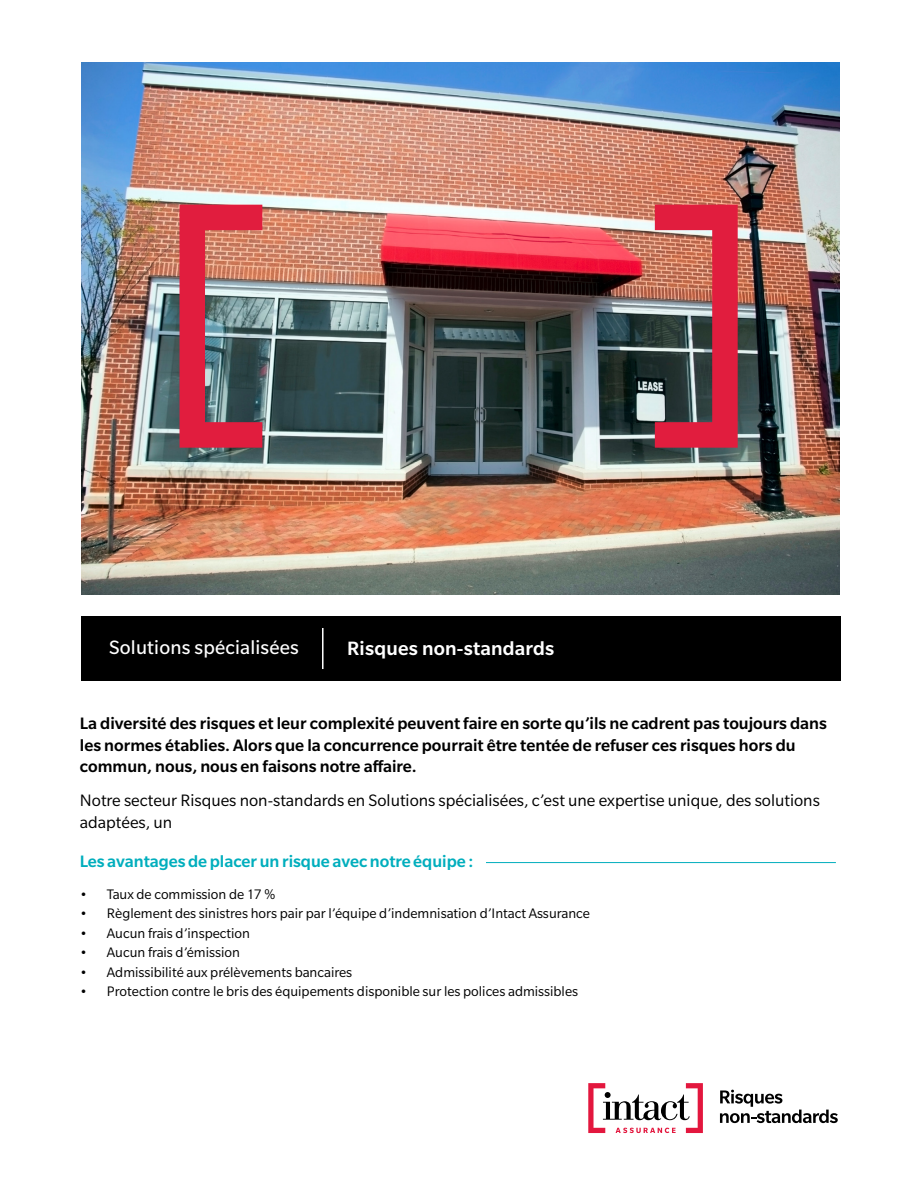
<style>
.page{position:relative;width:918px;height:1188px;background:#fff}
.page>*{position:absolute;margin:0;border:0;box-sizing:border-box;transform-origin:0 0}
.t1{font:21px "Slate Std";letter-spacing:.01em;color:#fff}
.t2{font:500 21px "Slate Std";letter-spacing:.01em;color:#fff}
.t3{font:500 18px/21.6px "Slate Std";color:#000}
.t4{font:18px/21.6px "Slate Std";color:#000}
.t5{font:500 18px "Slate Std";color:#00aebd}
.t6{font:15px "Slate Std";color:#000}
</style>
<div class="page">
<img style="left:81px;top:62px;width:758px;height:532px">
<svg style="left:588px;top:1083px;width:115px;height:50px"></svg>
<svg style="left:720px;top:1090px;width:118px;height:33px"></svg>
<div style="left:81px;top:616px;width:759px;height:65px;background:#000"></div>
<hr style="left:322px;top:628px;width:2px;height:41px;background:#fff">
<hr style="left:486px;top:862px;width:350px;height:1px;background:#00aebd">
<svg style="left:180px;top:205px;width:82px;height:243px;background:#ab525f"></svg>
<svg style="left:655px;top:205px;width:83px;height:243px;background:#a94852"></svg>
<h1 class="t1" style="left:109px;top:636px;width:191px">Solutions spécialisées</h1>
<h1 class="t2" style="left:347px;top:638px;width:209px">Risques non-standards</h1>
<p class="t3" style="left:80px;top:712px;width:749px">La diversité des risques et leur complexité peuvent faire en sorte qu’ils ne cadrent pas toujours dans les normes établies. Alors que la concurrence pourrait être tentée de refuser ces risques hors du commun, nous, nous en faisons notre affaire.</p>
<p class="t4" style="left:80px;top:790px;width:742px">Notre secteur Risques non-standards en Solutions spécialisées, c’est une expertise unique, des solutions adaptées, un</p>
<p class="t5" style="left:80px;top:852px;width:395px">Les avantages de placer un risque avec notre équipe :</p>
<p class="t6" style="left:80px;top:886px;width:197px">• Taux de commission de 17 %</p>
<p class="t6" style="left:80px;top:906px;width:512px">• Règlement des sinistres hors pair par l’équipe d’indemnisation d’Intact Assurance</p>
<p class="t6" style="left:80px;top:925px;width:172px">• Aucun frais d’inspection</p>
<p class="t6" style="left:80px;top:945px;width:162px">• Aucun frais d’émission</p>
<p class="t6" style="left:80px;top:964px;width:274px">• Admissibilité aux prélèvements bancaires</p>
<p class="t6" style="left:80px;top:984px;width:500px">• Protection contre le bris des équipements disponible sur les polices admissibles</p>
</div>
